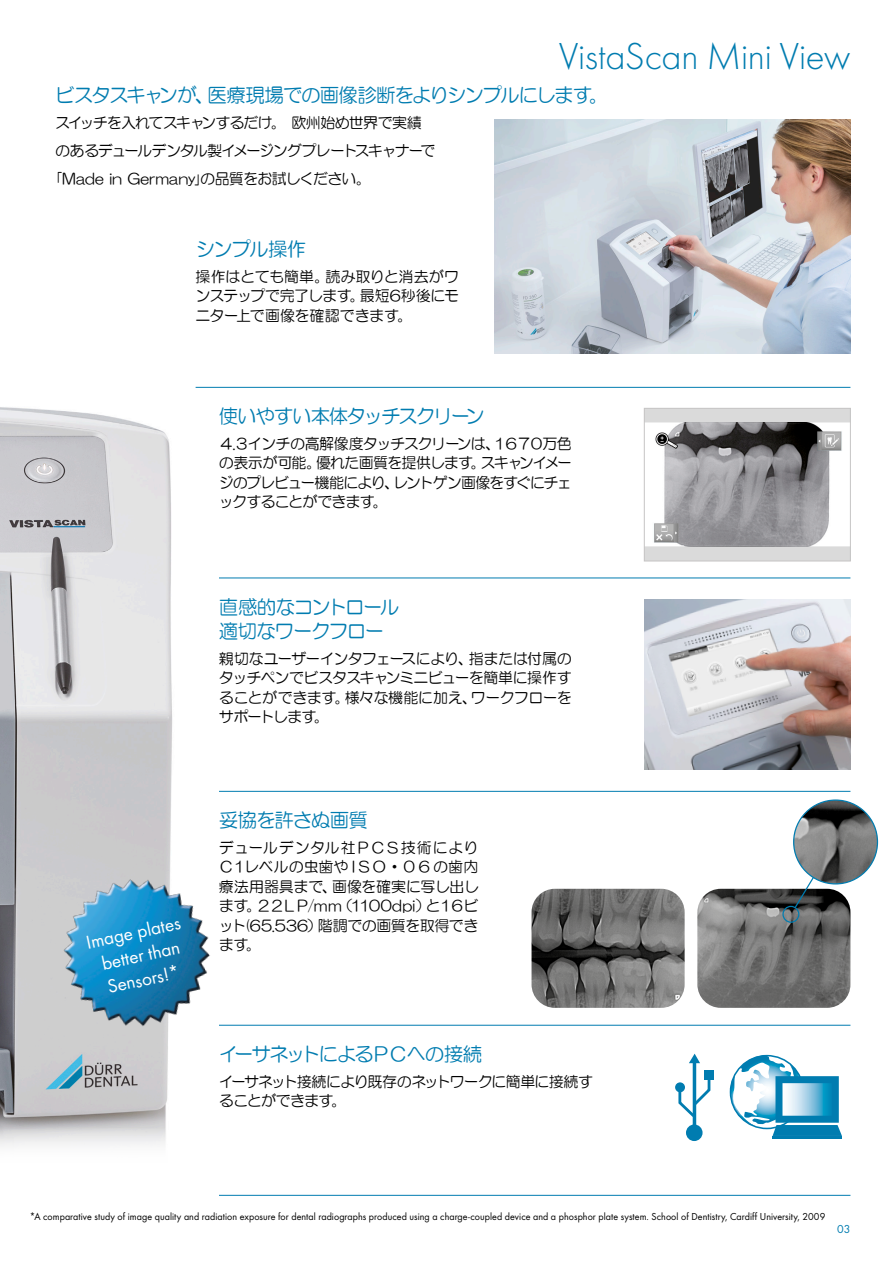
<style>
.page{position:relative;width:893px;height:1263px;background:#fff}
.page>*{position:absolute;margin:0;border:0;box-sizing:border-box;transform-origin:0 0}
.t1{font:300 39px "Futura TOT";letter-spacing:-.01em;color:#007cb0}
.t2{font:19.5px/23.4px "HG Maru Gothic MPRO";letter-spacing:-.07em;color:#007cb0}
.t3{font:19.5px "HG Maru Gothic MPRO";letter-spacing:-.095em;color:#007cb0}
.t4{font:19.5px/24px "Futura TOT Boo";color:#fff;text-align:center}
.t5{font:19.5px "HG Maru Gothic MPRO";letter-spacing:-.05em;color:#007cb0}
.t6{font:15px/19.5px "HG Maru Gothic MPRO";letter-spacing:-.045em;color:#000;text-align:justify}
.t7{font:12px "Futura TOT Boo";color:#007cb0}
.t8{font:10.5px "Futura TOT Boo";letter-spacing:.005em;color:#000}
</style>
<div class="page">
<img style="left:0;top:386px;width:230px;height:740px">
<img style="left:531px;top:889px;width:154px;height:119px">
<div style="left:644px;top:408px;width:206px;height:153px;background:#dadada"></div>
<img style="left:646px;top:422px;width:202px;height:124px">
<div style="left:644px;top:408px;width:206px;height:153px;border:1px solid #c6c5c5"></div>
<img style="left:644px;top:600px;width:206px;height:170px">
<hr style="left:219px;top:791px;width:631px;height:1px;background:#007cb0">
<hr style="left:219px;top:1025px;width:631px;height:1px;background:#007cb0">
<hr style="left:219px;top:1195px;width:631px;height:1px;background:#007cb0">
<hr style="left:219px;top:578px;width:631px;height:1px;background:#007cb0">
<img style="left:28px;top:850px;width:219px;height:205px">
<img style="left:697px;top:889px;width:153px;height:119px">
<svg style="left:793px;top:873px;width:24px;height:36px"></svg>
<div style="left:782px;top:906px;width:17px;height:17px;border:1px solid #007cb0;border-radius:50%"></div>
<img style="left:794px;top:800px;width:83px;height:84px;border-radius:42px">
<svg style="left:0;top:1126px;width:166px;height:21px"></svg>
<img style="left:495px;top:119px;width:355px;height:234px">
<hr style="left:196px;top:387px;width:654px;height:1px;background:#007cb0">
<div style="left:686px;top:1124px;width:16px;height:17px;background:#007cb0;border-radius:50%"></div>
<hr style="left:693px;top:1063px;width:3px;height:63px;background:#007cb0">
<svg style="left:689px;top:1054px;width:11px;height:9px"></svg>
<div style="left:704px;top:1070px;width:10px;height:10px;background:#007cb0"></div>
<svg style="left:675px;top:1082px;width:10px;height:10px"></svg>
<svg style="left:677px;top:1072px;width:34px;height:48px"></svg>
<hr style="left:773px;top:1136px;width:69px;height:3px;background:#007cb0">
<svg style="left:729px;top:1055px;width:113px;height:81px"></svg>
<h1 class="t1" style="left:559px;top:34px;width:293px">VistaScan Mini View</h1>
<h2 class="t2" style="left:55px;top:83px;width:555px">ビスタスキャンが、医療現場での画像診断をよりシンプルにします。</h2>
<p class="t6" style="left:55px;top:108px;width:382px;line-height:28px;text-align:left">スイッチを入れてスキャンするだけ。 欧州始め世界で実績のあるデュールデンタル製イメージングプレートスキャナーで｢Made in Germany｣の品質をお試しください。</p>
<h2 class="t2" style="left:196px;top:237px;width:112px">シンプル操作</h2>
<p class="t6" style="left:196px;top:267px;width:265px">操作はとても簡単。読み取りと消去がワンステップで完了します。最短6秒後にモニター上で画像を確認できます。　　　</p>
<h2 class="t3" style="left:219px;top:406px;width:267px">使いやすい本体タッチスクリーン</h2>
<p class="t6" style="left:219px;top:434px;width:354px">４.３インチの高解像度タッチスクリーンは、１６７０万色の表示が可能。優れた画質を提供します。スキャンイメージのプレビュー機能により、レントゲン画像をすぐにチェックすることができます。</p>
<h2 class="t4" style="left:84px;top:930px;width:97px;rotate:-12deg">Image plates better than<br>Sensors!*</h2>
<h2 class="t2" style="left:219px;top:596px;width:182px">直感的なコントロール適切なワークフロー</h2>
<p class="t6" style="left:219px;top:648px;width:354px">親切なユーザーインタフェースにより、指または付属のタッチペンでビスタスキャンミニビューを簡単に操作することができます。様々な機能に加え、ワークフローをサポートします。</p>
<h2 class="t5" style="left:219px;top:810px;width:150px">妥協を許さぬ画質</h2>
<p class="t6" style="left:219px;top:838px;width:261px">デュールデンタル社ＰＣＳ技術によりＣ１レベルの虫歯や I S O・0 6 の歯内療法用器具まで、画像を確実に写し出します。２２ＬＰ/mm（1100dpi）と１６ビット(65.536）階調での画質を取得できます。</p>
<h2 class="t3" style="left:219px;top:1044px;width:265px">イーサネットによるＰＣへの接続</h2>
<p class="t6" style="left:219px;top:1071px;width:376px">イーサネット接続により既存のネットワークに簡単に接続することができます。</p>
<p class="t8" style="left:30px;top:1211px;width:797px">*A comparative study of image quality and radiation exposure for dental radiographs produced using a charge-coupled device and a phosphor plate system. School of Dentistry, Cardiff University, 2009</p>
<p class="t7" style="left:837px;top:1222px;width:15px">03</p>
</div>
